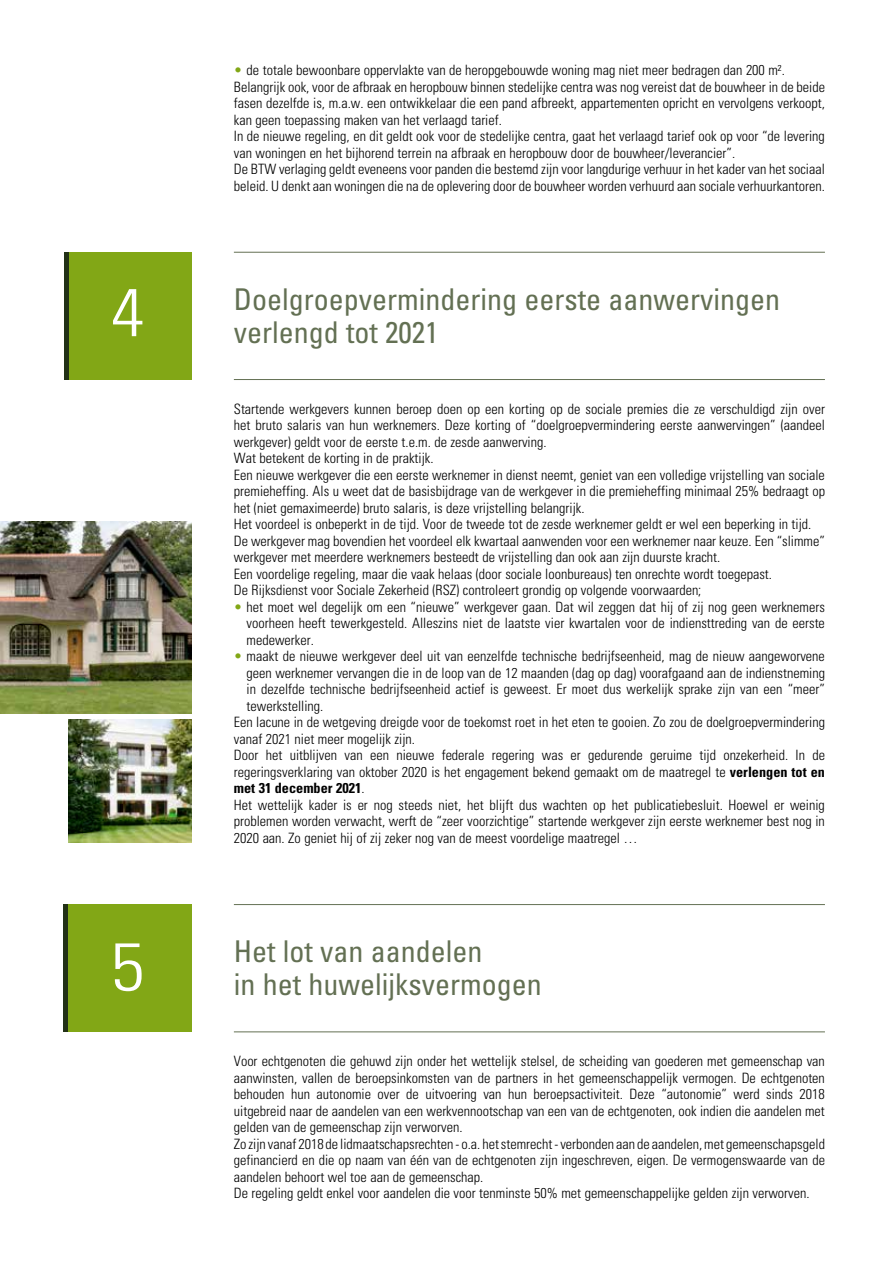
<style>
.page{position:relative;width:893px;height:1263px;background:#fff}
.page>*{position:absolute;margin:0;border:0;box-sizing:border-box;transform-origin:0 0}
.t1{font:300 condensed 67.5px "Univers";color:#fff;scale:1.11 1}
.t2{font:condensed 30px/33px "Univers";color:#637053}
.t3{font:300 condensed 14.25px/16.5px "Univers";color:#000}
.t4{font:700 condensed 14.25px "Univers";color:#000}
.s1{color:#82a716}
.s2{font-weight:700}
.s3{font-weight:300}
</style>
<div class="page">
<img style="left:0;top:522px;width:191px;height:191px">
<img style="left:68px;top:719px;width:123px;height:124px">
<hr style="left:234px;top:904px;width:591px;height:1px;background:#637053">
<hr style="left:234px;top:1031px;width:591px;height:1px;background:#637053">
<div style="left:64px;top:904px;width:127px;height:128px;background:#82a716"></div>
<hr style="left:64px;top:904px;width:4px;height:128px;background:#223116">
<hr style="left:234px;top:252px;width:591px;height:1px;background:#637053">
<hr style="left:234px;top:379px;width:591px;height:1px;background:#637053">
<div style="left:64px;top:252px;width:128px;height:128px;background:#82a716"></div>
<hr style="left:64px;top:252px;width:4px;height:128px;background:#223116">
<h1 class="t1" style="left:111px;top:272px;width:32px">4</h1>
<h1 class="t1" style="left:111px;top:926px;width:32px">5</h1>
<p class="t3" style="left:234px;top:62px;width:593px"><span class="s1">•</span> de totale bewoonbare oppervlakte van de heropgebouwde woning mag niet meer bedragen dan 200 m².<br>Belangrijk ook, voor de afbraak en heropbouw binnen stedelijke centra was nog vereist dat de bouwheer in de beide fasen dezelfde is, m.a.w. een ontwikkelaar die een pand afbreekt, appartementen opricht en vervolgens verkoopt, kan geen toepassing maken van het verlaagd tarief.<br>In de nieuwe regeling, en dit geldt ook voor de stedelijke centra, gaat het verlaagd tarief ook op voor “de levering van woningen en het bijhorend terrein na afbraak en heropbouw door de bouwheer/leverancier”.<br>De BTW verlaging geldt eveneens voor panden die bestemd zijn voor langdurige verhuur in het kader van het sociaal beleid. U denkt aan woningen die na de oplevering door de bouwheer worden verhuurd aan sociale verhuurkantoren.</p>
<h2 class="t2" style="left:234px;top:282px;width:548px">Doelgroepvermindering eerste aanwervingen verlengd tot 2021</h2>
<p class="t3" style="left:234px;top:400px;width:593px">Startende werkgevers kunnen beroep doen op een korting op de sociale premies die ze verschuldigd zijn over het bruto salaris van hun werknemers. Deze korting of “doelgroepvermindering eerste aanwervingen” (aandeel werkgever) geldt voor de eerste t.e.m. de zesde aanwerving.<br>Wat betekent de korting in de praktijk.<br>Een nieuwe werkgever die een eerste werknemer in dienst neemt, geniet van een volledige vrijstelling van sociale premieheffing. Als u weet dat de basisbijdrage van de werkgever in die premieheffing minimaal 25% bedraagt op het (niet gemaximeerde) bruto salaris, is deze vrijstelling belangrijk.<br>Het voordeel is onbeperkt in de tijd. Voor de tweede tot de zesde werknemer geldt er wel een beperking in tijd.<br>De werkgever mag bovendien het voordeel elk kwartaal aanwenden voor een werknemer naar keuze. Een “slimme” werkgever met meerdere werknemers besteedt de vrijstelling dan ook aan zijn duurste kracht.<br>Een voordelige regeling, maar die vaak helaas (door sociale loonbureaus) ten onrechte wordt toegepast.<br>De Rijksdienst voor Sociale Zekerheid (RSZ) controleert grondig op volgende voorwaarden;</p>
<p class="t3" style="left:247px;top:598px;width:580px;text-align:justify;text-indent:-13px"><span class="s1">•</span> het moet wel degelijk om een “nieuwe” werkgever gaan. Dat wil zeggen dat hij of zij nog geen werknemers voorheen heeft tewerkgesteld. Alleszins niet de laatste vier kwartalen voor de indiensttreding van de eerste medewerker.</p>
<p class="t3" style="left:234px;top:648px;width:592px"><span class="s1">•</span> maakt de nieuwe werkgever deel uit van eenzelfde technische bedrijfseenheid, mag de nieuw aangeworvene</p>
<p class="t3" style="left:247px;top:664px;width:580px">geen werknemer vervangen die in de loop van de 12 maanden (dag op dag) voorafgaand aan de indienstneming</p>
<p class="t3" style="left:247px;top:681px;width:580px">in dezelfde technische bedrijfseenheid actief is geweest. Er moet dus werkelijk sprake zijn van een “meer”</p>
<p class="t3" style="left:247px;top:698px;width:78px">tewerkstelling.</p>
<p class="t3" style="left:234px;top:714px;width:593px">Een lacune in de wetgeving dreigde voor de toekomst roet in het eten te gooien. Zo zou de doelgroepvermindering</p>
<p class="t3" style="left:234px;top:731px;width:183px">vanaf 2021 niet meer mogelijk zijn.</p>
<p class="t3" style="left:234px;top:747px;width:593px">Door het uitblijven van een nieuwe federale regering was er gedurende geruime tijd onzekerheid. In de</p>
<p class="t3" style="left:234px;top:764px;width:593px">regeringsverklaring van oktober 2020 is het engagement bekend gemaakt om de maatregel te <span class="s2">verlengen tot en</span></p>
<p class="t4" style="left:234px;top:779px;width:132px">met 31 december 2021<span class="s3">.</span></p>
<p class="t3" style="left:234px;top:797px;width:593px">Het wettelijk kader is er nog steeds niet, het blijft dus wachten op het publicatiebesluit. Hoewel er weinig</p>
<p class="t3" style="left:234px;top:813px;width:592px">problemen worden verwacht, werft de “zeer voorzichtige” startende werkgever zijn eerste werknemer best nog in</p>
<p class="t3" style="left:234px;top:830px;width:405px">2020 aan. Zo geniet hij of zij zeker nog van de meest voordelige maatregel …</p>
<h2 class="t2" style="left:234px;top:935px;width:309px">Het lot van aandelen<br>in het huwelijksvermogen</h2>
<p class="t3" style="left:234px;top:1053px;width:593px">Voor echtgenoten die gehuwd zijn onder het wettelijk stelsel, de scheiding van goederen met gemeenschap van aanwinsten, vallen de beroepsinkomsten van de partners in het gemeenschappelijk vermogen. De echtgenoten behouden hun autonomie over de uitvoering van hun beroepsactiviteit. Deze “autonomie” werd sinds 2018 uitgebreid naar de aandelen van een werkvennootschap van een van de echtgenoten, ook indien die aandelen met gelden van de gemeenschap zijn verworven.<br>Zo zijn vanaf 2018 de lidmaatschapsrechten - o.a. het stemrecht - verbonden aan de aandelen, met gemeenschapsgeld gefinancierd en die op naam van één van de echtgenoten zijn ingeschreven, eigen. De vermogenswaarde van de aandelen behoort wel toe aan de gemeenschap.<br>De regeling geldt enkel voor aandelen die voor tenminste 50% met gemeenschappelijke gelden zijn verworven.</p>
</div>
